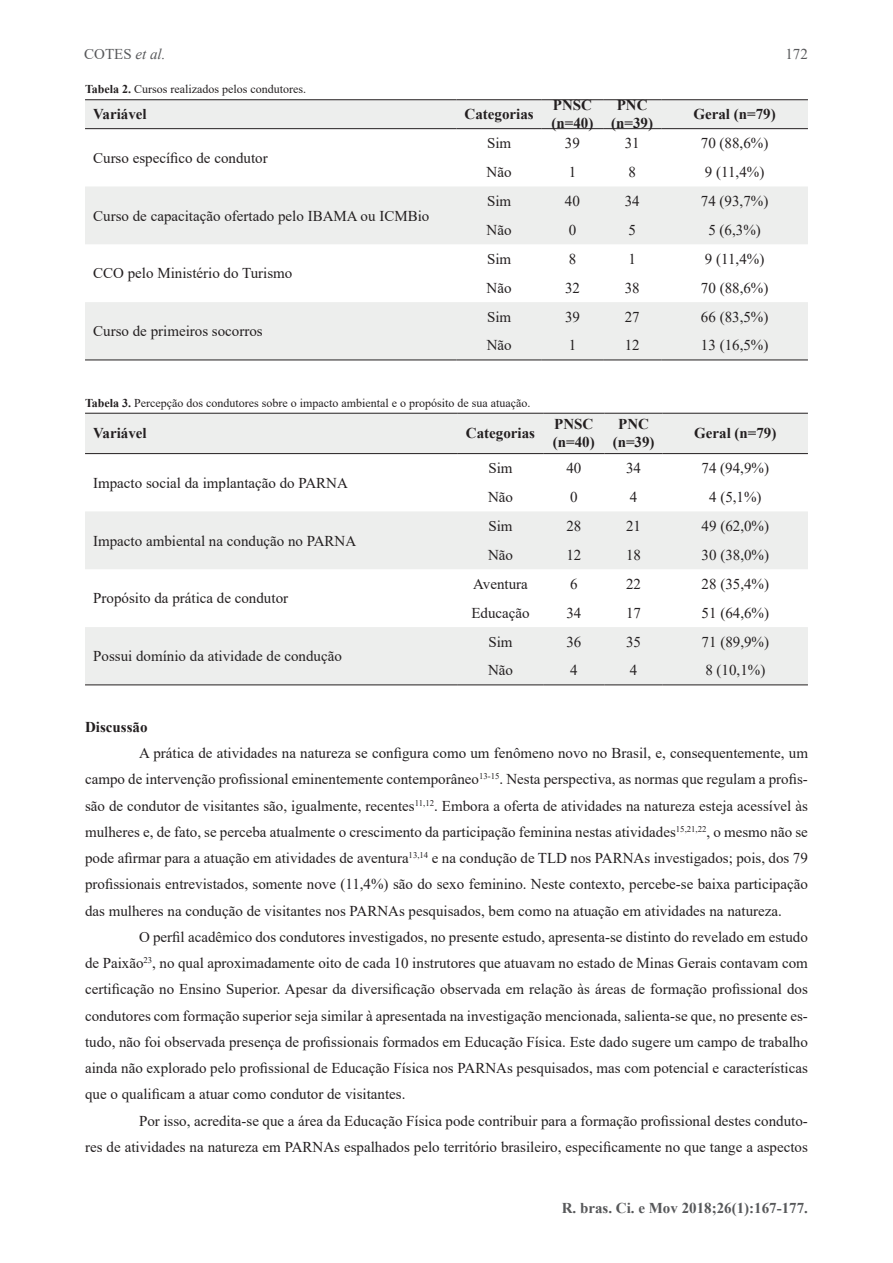
<style>
.page{position:relative;width:893px;height:1263px;background:#fff}
.page>*{position:absolute;margin:0;border:0;box-sizing:border-box;transform-origin:0 0}
.t1{font:15px/26.2px "Times New Roman";color:#231f20;text-align:justify}
.t2{font:700 15px/18px "Times New Roman";color:#231f20}
.t3{font:700 15px "Times New Roman";color:#57585a}
.t4{font:15px "Times New Roman";color:#57585a}
.t5{font:12px "Times New Roman";color:#231f20}
.s1{font-style:italic}
.s2{font-weight:700}
</style>
<div class="page">
<svg style="left:85px;top:100px;width:723px;height:260px;fill:#edeeed"></svg>
<hr style="left:85px;top:360px;width:371px;height:1px;background:#231f20">
<hr style="left:456px;top:360px;width:86px;height:1px;background:#231f20">
<hr style="left:542px;top:360px;width:61px;height:1px;background:#231f20">
<hr style="left:603px;top:360px;width:58px;height:1px;background:#231f20">
<hr style="left:661px;top:360px;width:147px;height:1px;background:#231f20">
<hr style="left:85px;top:99px;width:371px;height:1px;background:#231f20">
<hr style="left:456px;top:99px;width:86px;height:1px;background:#231f20">
<hr style="left:542px;top:99px;width:61px;height:1px;background:#231f20">
<hr style="left:603px;top:99px;width:58px;height:1px;background:#231f20">
<hr style="left:661px;top:99px;width:147px;height:1px;background:#231f20">
<hr style="left:85px;top:128px;width:371px;height:1px;background:#231f20">
<hr style="left:456px;top:128px;width:86px;height:1px;background:#231f20">
<hr style="left:542px;top:128px;width:61px;height:1px;background:#231f20">
<hr style="left:603px;top:128px;width:58px;height:1px;background:#231f20">
<hr style="left:661px;top:128px;width:147px;height:1px;background:#231f20">
<svg style="left:85px;top:414px;width:723px;height:270px;fill:#edeeed"></svg>
<hr style="left:85px;top:684px;width:373px;height:1px;background:#231f20">
<hr style="left:458px;top:684px;width:85px;height:1px;background:#231f20">
<hr style="left:543px;top:684px;width:61px;height:1px;background:#231f20">
<hr style="left:604px;top:684px;width:59px;height:1px;background:#231f20">
<hr style="left:663px;top:684px;width:145px;height:1px;background:#231f20">
<hr style="left:85px;top:413px;width:373px;height:1px;background:#231f20">
<hr style="left:458px;top:413px;width:85px;height:1px;background:#231f20">
<hr style="left:543px;top:413px;width:61px;height:1px;background:#231f20">
<hr style="left:604px;top:413px;width:59px;height:1px;background:#231f20">
<hr style="left:663px;top:413px;width:145px;height:1px;background:#231f20">
<hr style="left:85px;top:453px;width:373px;height:1px;background:#231f20">
<hr style="left:458px;top:453px;width:85px;height:1px;background:#231f20">
<hr style="left:543px;top:453px;width:61px;height:1px;background:#231f20">
<hr style="left:604px;top:453px;width:59px;height:1px;background:#231f20">
<hr style="left:663px;top:453px;width:145px;height:1px;background:#231f20">
<p class="t4" style="left:84px;top:44px;width:83px">COTES <span class="s1">et al.</span></p>
<p class="t4" style="left:785px;top:44px;width:24px">172</p>
<p class="t5" style="left:85px;top:81px;width:223px"><span class="s2">Tabela 2.</span> Cursos realizados pelos condutores.</p>
<p class="t2" style="left:93px;top:105px;width:55px">Variável</p>
<p class="t2" style="left:464px;top:105px;width:71px">Categorias</p>
<p class="t2" style="left:551px;top:96px;width:43px">PNSC (n=40)</p>
<p class="t2" style="left:611px;top:96px;width:43px;text-align:center">PNC (n=39)</p>
<p class="t2" style="left:693px;top:105px;width:84px">Geral (n=79)</p>
<p class="t1" style="left:93px;top:144px;width:176px">Curso específico de condutor</p>
<p class="t1" style="left:487px;top:130px;width:26px">Sim</p>
<p class="t1" style="left:565px;top:130px;width:16px">39</p>
<p class="t1" style="left:625px;top:130px;width:16px">31</p>
<p class="t1" style="left:701px;top:130px;width:69px">70 (88,6%)</p>
<p class="t1" style="left:487px;top:159px;width:26px">Não</p>
<p class="t1" style="left:569px;top:159px;width:9px">1</p>
<p class="t1" style="left:628px;top:159px;width:9px">8</p>
<p class="t1" style="left:705px;top:159px;width:61px">9 (11,4%)</p>
<p class="t1" style="left:93px;top:202px;width:338px">Curso de capacitação ofertado pelo IBAMA ou ICMBio</p>
<p class="t1" style="left:93px;top:260px;width:201px">CCO pelo Ministério do Turismo</p>
<p class="t1" style="left:93px;top:317px;width:171px">Curso de primeiros socorros</p>
<p class="t1" style="left:487px;top:187px;width:26px">Sim</p>
<p class="t1" style="left:565px;top:187px;width:16px">40</p>
<p class="t1" style="left:625px;top:187px;width:16px">34</p>
<p class="t1" style="left:701px;top:187px;width:69px">74 (93,7%)</p>
<p class="t1" style="left:487px;top:216px;width:26px">Não</p>
<p class="t1" style="left:569px;top:216px;width:9px">0</p>
<p class="t1" style="left:628px;top:216px;width:9px">5</p>
<p class="t1" style="left:708px;top:216px;width:54px">5 (6,3%)</p>
<p class="t1" style="left:487px;top:245px;width:26px">Sim</p>
<p class="t1" style="left:569px;top:245px;width:9px">8</p>
<p class="t1" style="left:628px;top:245px;width:9px">1</p>
<p class="t1" style="left:705px;top:245px;width:61px">9 (11,4%)</p>
<p class="t1" style="left:487px;top:274px;width:26px">Não</p>
<p class="t1" style="left:565px;top:274px;width:16px">32</p>
<p class="t1" style="left:625px;top:274px;width:16px">38</p>
<p class="t1" style="left:701px;top:274px;width:69px">70 (88,6%)</p>
<p class="t1" style="left:487px;top:303px;width:26px">Sim</p>
<p class="t1" style="left:565px;top:303px;width:16px">39</p>
<p class="t1" style="left:625px;top:303px;width:16px">27</p>
<p class="t1" style="left:701px;top:303px;width:69px">66 (83,5%)</p>
<p class="t1" style="left:487px;top:332px;width:26px">Não</p>
<p class="t1" style="left:569px;top:332px;width:9px">1</p>
<p class="t1" style="left:625px;top:332px;width:16px">12</p>
<p class="t1" style="left:701px;top:332px;width:69px">13 (16,5%)</p>
<p class="t5" style="left:85px;top:394px;width:447px"><span class="s2">Tabela 3.</span> Percepção dos condutores sobre o impacto ambiental e o propósito de sua atuação.</p>
<p class="t2" style="left:93px;top:424px;width:55px">Variável</p>
<p class="t2" style="left:466px;top:424px;width:71px">Categorias</p>
<p class="t2" style="left:553px;top:415px;width:43px">PNSC (n=40)</p>
<p class="t2" style="left:613px;top:415px;width:43px;text-align:center">PNC (n=39)</p>
<p class="t2" style="left:694px;top:424px;width:84px">Geral (n=79)</p>
<p class="t1" style="left:93px;top:469px;width:256px">Impacto social da implantação do PARNA</p>
<p class="t1" style="left:488px;top:455px;width:26px">Sim</p>
<p class="t1" style="left:566px;top:455px;width:16px">40</p>
<p class="t1" style="left:626px;top:455px;width:16px">34</p>
<p class="t1" style="left:702px;top:455px;width:69px">74 (94,9%)</p>
<p class="t1" style="left:488px;top:483px;width:26px">Não</p>
<p class="t1" style="left:570px;top:483px;width:9px">0</p>
<p class="t1" style="left:630px;top:483px;width:9px">4</p>
<p class="t1" style="left:709px;top:483px;width:54px">4 (5,1%)</p>
<p class="t1" style="left:93px;top:527px;width:265px">Impacto ambiental na condução no PARNA</p>
<p class="t1" style="left:93px;top:585px;width:196px">Propósito da prática de condutor</p>
<p class="t1" style="left:93px;top:642px;width:250px">Possui domínio da atividade de condução</p>
<p class="t1" style="left:488px;top:512px;width:26px">Sim</p>
<p class="t1" style="left:566px;top:512px;width:16px">28</p>
<p class="t1" style="left:626px;top:512px;width:16px">21</p>
<p class="t1" style="left:702px;top:512px;width:69px">49 (62,0%)</p>
<p class="t1" style="left:488px;top:541px;width:26px">Não</p>
<p class="t1" style="left:566px;top:541px;width:16px">12</p>
<p class="t1" style="left:626px;top:541px;width:16px">18</p>
<p class="t1" style="left:702px;top:541px;width:69px">30 (38,0%)</p>
<p class="t1" style="left:473px;top:570px;width:56px">Aventura</p>
<p class="t1" style="left:570px;top:570px;width:9px">6</p>
<p class="t1" style="left:626px;top:570px;width:16px">22</p>
<p class="t1" style="left:702px;top:570px;width:69px">28 (35,4%)</p>
<p class="t1" style="left:471px;top:599px;width:60px">Educação</p>
<p class="t1" style="left:566px;top:599px;width:16px">34</p>
<p class="t1" style="left:626px;top:599px;width:16px">17</p>
<p class="t1" style="left:702px;top:599px;width:69px">51 (64,6%)</p>
<p class="t1" style="left:488px;top:628px;width:26px">Sim</p>
<p class="t1" style="left:566px;top:628px;width:16px">36</p>
<p class="t1" style="left:626px;top:628px;width:16px">35</p>
<p class="t1" style="left:702px;top:628px;width:69px">71 (89,9%)</p>
<p class="t1" style="left:488px;top:657px;width:26px">Não</p>
<p class="t1" style="left:570px;top:657px;width:9px">4</p>
<p class="t1" style="left:630px;top:657px;width:9px">4</p>
<p class="t1" style="left:705px;top:657px;width:61px">8 (10,1%)</p>
<p class="t2" style="left:85px;top:717px;width:64px">Discussão</p>
<p class="t1" style="left:85px;top:739px;width:724px;text-indent:54px">A prática de atividades na natureza se configura como um fenômeno novo no Brasil, e, consequentemente, um campo de intervenção profissional eminentemente contemporâneo<sup>13-15</sup>. Nesta perspectiva, as normas que regulam a profis&shy;são de condutor de visitantes são, igualmente, recentes<sup>11,12</sup>. Embora a oferta de atividades na natureza esteja acessível às mulheres e, de fato, se perceba atualmente o crescimento da participação feminina nestas atividades<sup>15,21,22</sup>, o mesmo não se pode afirmar para a atuação em atividades de aventura<sup>13,14</sup> e na condução de TLD nos PARNAs investigados; pois, dos 79 profissionais entrevistados, somente nove (11,4%) são do sexo feminino. Neste contexto, percebe-se baixa participação das mulheres na condução de visitantes nos PARNAs pesquisados, bem como na atuação em atividades na natureza.</p>
<p class="t1" style="left:85px;top:923px;width:724px;text-indent:54px">O perfil acadêmico dos condutores investigados, no presente estudo, apresenta-se distinto do revelado em estudo de Paixão<sup>23</sup>, no qual aproximadamente oito de cada 10 instrutores que atuavam no estado de Minas Gerais contavam com certificação no Ensino Superior. Apesar da diversificação observada em relação às áreas de formação profissional dos condutores com formação superior seja similar à apresentada na investigação mencionada, salienta-se que, no presente es&shy;tudo, não foi observada presença de profissionais formados em Educação Física. Este dado sugere um campo de trabalho ainda não explorado pelo profissional de Educação Física nos PARNAs pesquisados, mas com potencial e características que o qualificam a atuar como condutor de visitantes.</p>
<p class="t1" style="left:85px;top:1107px;width:724px;text-align:right">Por isso, acredita-se que a área da Educação Física pode contribuir para a formação profissional destes conduto-<br>res de atividades na natureza em PARNAs espalhados pelo território brasileiro, especificamente no que tange a aspectos</p>
<p class="t3" style="left:562px;top:1197px;width:248px">R. bras. Ci. e Mov 2018;26(1):167-177.</p>
</div>
